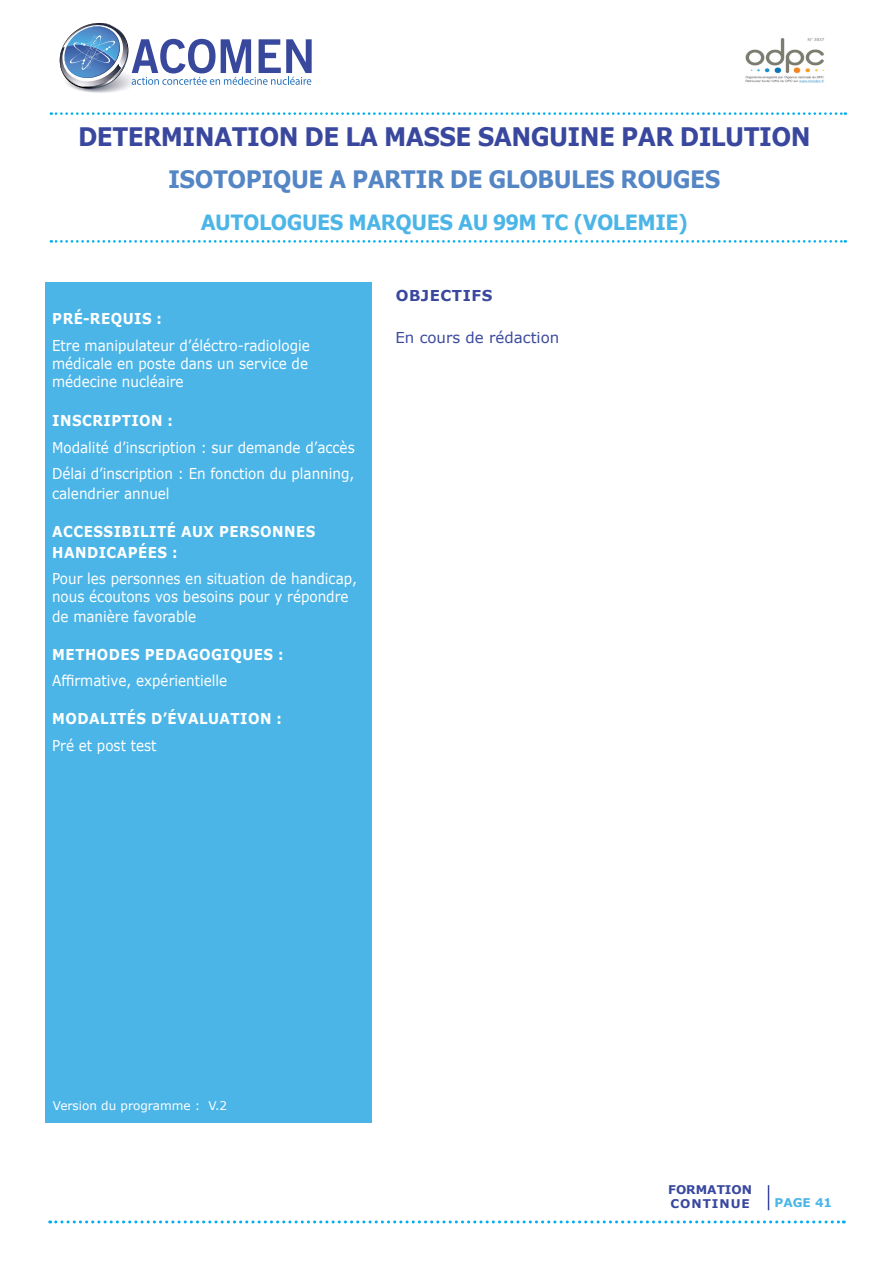
<style>
.page{position:relative;width:893px;height:1263px;background:#fff}
.page>*{position:absolute;margin:0;border:0;box-sizing:border-box;transform-origin:0 0}
.t1{font:700 25.5px "Verdana";letter-spacing:-.025em;color:#39489e;scale:.92 1}
.t2{font:700 24px "Verdana";letter-spacing:-.025em;color:#5485c4;scale:.92 1}
.t3{font:700 21px "Verdana";letter-spacing:-.025em;color:#4bb5e7;scale:.92 1}
.t4{font:15px/18px "Verdana";color:#fff;scale:.9 1}
.t5{font:700 15px/21px "Verdana";letter-spacing:.035em;color:#fff;scale:.9 1}
.t6{font:15px "Verdana";color:#3a499d}
.t7{font:700 15px "Verdana";letter-spacing:.035em;color:#39489e}
.t8{font:12px "Verdana";color:#fff}
.t9{font:700 12px/14.4px "Verdana";color:#39489e}
.t10{font:700 12px "Verdana";color:#4bb5e7}
</style>
<div class="page">
<svg style="left:50px;top:1220px;width:794px;height:3px"></svg>
<svg style="left:768px;top:1185px;width:1px;height:25px"></svg>
<svg style="left:51px;top:240px;width:795px;height:3px"></svg>
<svg style="left:51px;top:112px;width:795px;height:3px"></svg>
<img style="left:745px;top:38px;width:79px;height:45px">
<svg style="left:59px;top:23px;width:253px;height:70px"></svg>
<div style="left:45px;top:282px;width:326px;height:841px;background:#4bb5e7"></div>
<p class="t1" style="left:78px;top:119px;width:798px">DETERMINATION DE LA MASSE SANGUINE PAR DILUTION</p>
<p class="t2" style="left:168px;top:162px;width:602px">ISOTOPIQUE A PARTIR DE GLOBULES ROUGES</p>
<p class="t3" style="left:201px;top:207px;width:531px">AUTOLOGUES MARQUES AU 99M TC (VOLEMIE)</p>
<p class="t5" style="left:52px;top:308px;width:123px">PRÉ-REQUIS :</p>
<p class="t4" style="left:52px;top:336px;width:288px">Etre manipulateur d’éléctro-radiologie médicale en poste dans un service de médecine nucléaire</p>
<p class="t5" style="left:52px;top:410px;width:136px">INSCRIPTION :</p>
<p class="t4" style="left:52px;top:438px;width:338px">Modalité d’inscription : sur demande d’accès</p>
<p class="t4" style="left:52px;top:464px;width:337px;line-height:19.5px">Délai d’inscription : En fonction du planning, calendrier annuel</p>
<p class="t5" style="left:52px;top:520px;width:294px">ACCESSIBILITÉ AUX PERSONNES<br>HANDICAPÉES :</p>
<p class="t4" style="left:52px;top:569px;width:340px">Pour les personnes en situation de handicap, nous écoutons vos besoins pour y répondre</p>
<p class="t4" style="left:52px;top:607px;width:162px">de manière favorable</p>
<p class="t5" style="left:52px;top:643px;width:258px">METHODES PEDAGOGIQUES :</p>
<p class="t4" style="left:52px;top:671px;width:196px">Affirmative, expérientielle</p>
<p class="t5" style="left:52px;top:708px;width:256px">MODALITÉS D’ÉVALUATION :</p>
<p class="t4" style="left:52px;top:736px;width:118px">Pré et post test</p>
<p class="t7" style="left:396px;top:285px;width:98px">OBJECTIFS</p>
<p class="t6" style="left:395px;top:327px;width:165px">En cours de rédaction</p>
<p class="t8" style="left:53px;top:1097px;width:176px">Version du programme : V.2</p>
<p class="t9" style="left:668px;top:1182px;width:86px">FORMATION<br>CONTINUE</p>
<p class="t10" style="left:774px;top:1194px;width:59px">PAGE 41</p>
</div>
